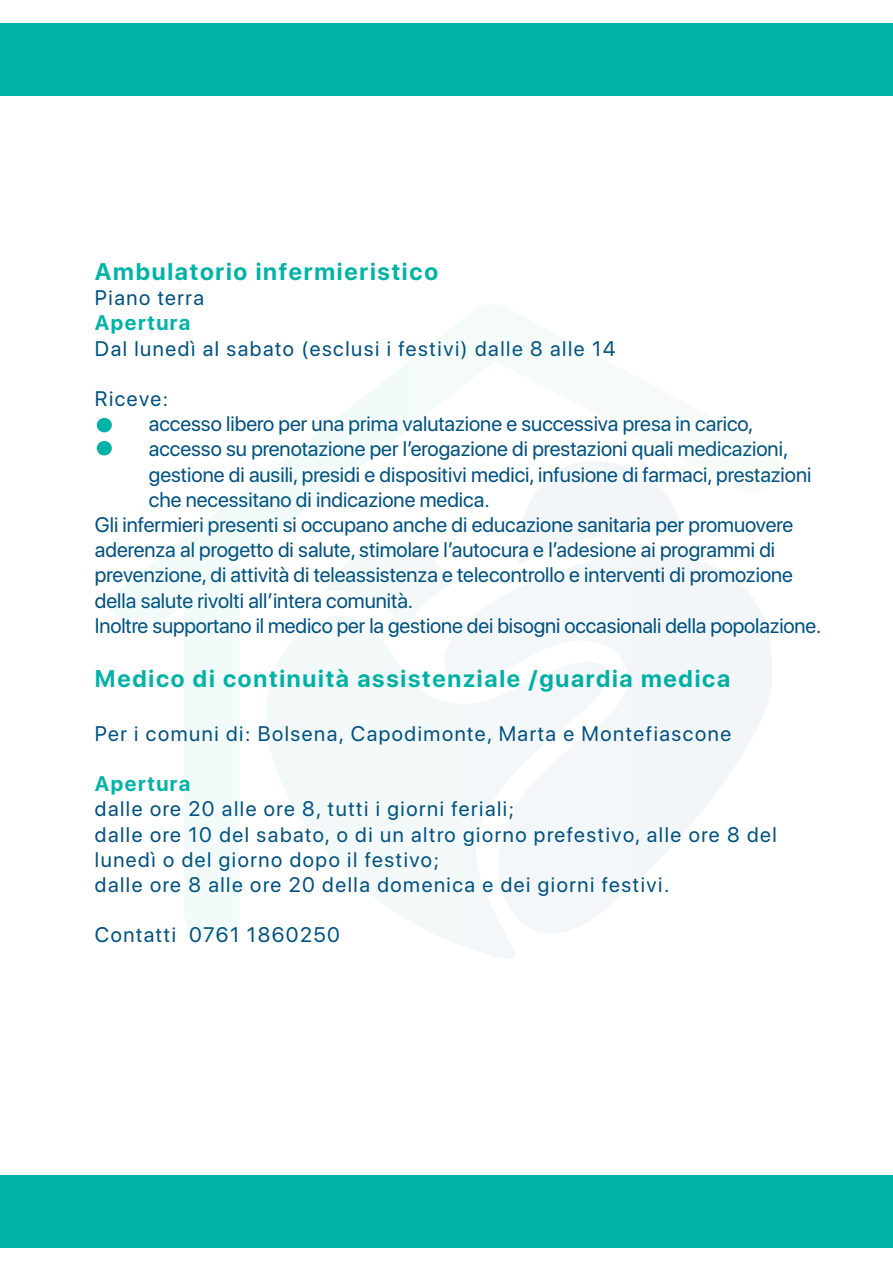
<style>
.page{position:relative;width:893px;height:1263px;background:#fff}
.page>*{position:absolute;margin:0;border:0;box-sizing:border-box;transform-origin:0 0}
.t1{font:700 24px "SF Pro Display";letter-spacing:.075em;color:#00b3a6}
.t2{font:21px "SF Pro Display";color:#015182}
.t3{font:21px/25.2px "SF Pro Display";letter-spacing:.075em;color:#015182}
.t4{font:700 21px "SF Pro Display";letter-spacing:.075em;color:#00b3a6}
</style>
<div class="page">
<div style="left:1px;top:1175px;width:892px;height:73px;background:#00b3a6"></div>
<div style="left:1px;top:23px;width:892px;height:73px;background:#00b3a6"></div>
<div style="left:97px;top:418px;width:15px;height:14px;background:#00b3a6;border-radius:50%"></div>
<div style="left:97px;top:441px;width:15px;height:14px;background:#00b3a6;border-radius:50%"></div>
<svg style="left:114px;top:307px;width:368px;height:633px"></svg>
<svg style="left:262px;top:609px;width:253px;height:350px"></svg>
<svg style="left:324px;top:524px;width:128px;height:113px"></svg>
<svg style="left:437px;top:545px;width:335px;height:407px"></svg>
<svg style="left:516px;top:461px;width:165px;height:104px"></svg>
<p class="t1" style="left:95px;top:258px;width:345px">Ambulatorio infermieristico</p>
<p class="t3" style="left:95px;top:285px;width:111px">Piano terra</p>
<p class="t4" style="left:95px;top:311px;width:97px">Apertura</p>
<p class="t3" style="left:95px;top:335px;width:522px">Dal lunedì al sabato (esclusi i festivi) dalle 8 alle 14</p>
<p class="t2" style="left:95px;top:382px;width:75px">Riceve:</p>
<p class="t2" style="left:149px;top:407px;width:606px">accesso libero per una prima valutazione e successiva presa in carico,</p>
<p class="t2" style="left:149px;top:433px;width:641px">accesso su prenotazione per l’erogazione di prestazioni quali medicazioni,</p>
<p class="t2" style="left:149px;top:458px;width:664px">gestione di ausili, presidi e dispositivi medici, infusione di farmaci, prestazioni</p>
<p class="t2" style="left:149px;top:483px;width:342px">che necessitano di indicazione medica.</p>
<p class="t2" style="left:95px;top:508px;width:700px">Gli infermieri presenti si occupano anche di educazione sanitaria per promuovere</p>
<p class="t2" style="left:95px;top:533px;width:682px">aderenza al progetto di salute, stimolare l’autocura e l’adesione ai programmi di</p>
<p class="t2" style="left:95px;top:559px;width:700px">prevenzione, di attività di teleassistenza e telecontrollo e interventi di promozione</p>
<p class="t2" style="left:95px;top:584px;width:320px">della salute rivolti all’intera comunità.</p>
<p class="t2" style="left:95px;top:609px;width:728px">Inoltre supportano il medico per la gestione dei bisogni occasionali della popolazione.</p>
<p class="t1" style="left:95px;top:664px;width:637px">Medico di continuità assistenziale /guardia medica</p>
<p class="t3" style="left:95px;top:721px;width:638px">Per i comuni di: Bolsena, Capodimonte, Marta e Montefiascone</p>
<p class="t4" style="left:95px;top:772px;width:97px">Apertura</p>
<p class="t3" style="left:95px;top:796px;width:683px">dalle ore 20 alle ore 8, tutti i giorni feriali;<br>dalle ore 10 del sabato, o di un altro giorno prefestivo, alle ore 8 del lunedì o del giorno dopo il festivo;<br>dalle ore 8 alle ore 20 della domenica e dei giorni festivi.</p>
<p class="t3" style="left:95px;top:922px;width:247px">Contatti 0761 1860250</p>
</div>
